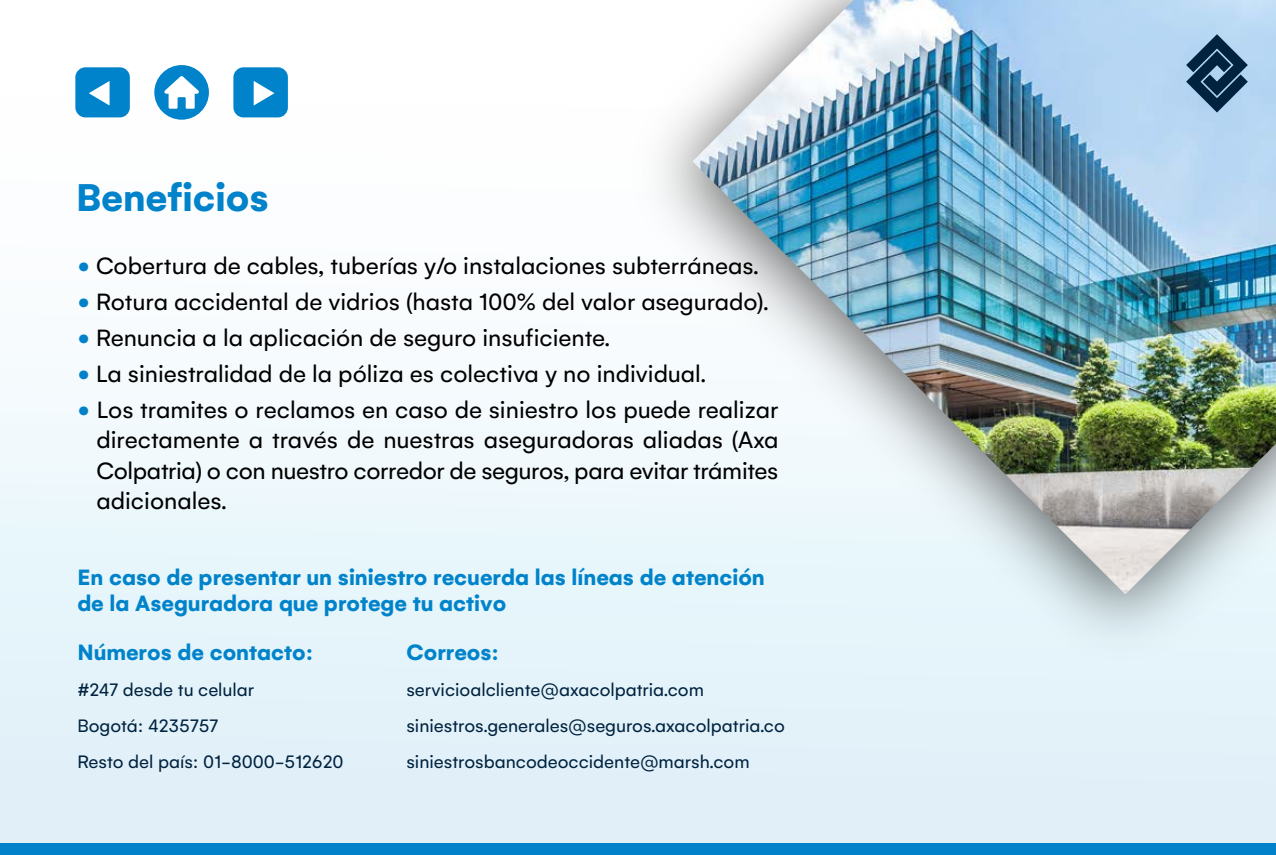
<style>
.page{position:relative;width:1276px;height:855px;background:#fff}
.page>*{position:absolute;margin:0;border:0;box-sizing:border-box;transform-origin:0 0}
.t1{font:700 41.85px "Gelion";color:#0083ca}
.t2{font:25.5px/30.2px "Gelion";color:#000;text-align:justify}
.t3{font:700 24px/25.5px "Gelion";color:#0083ca}
.t4{font:19.5px/36px "Gelion";color:#002340}
.s1{color:#0081c9}
</style>
<div class="page">
<div style="left:0;top:0;width:1276px;height:855px;background:linear-gradient(to bottom,#fff,#ddf0f8)"></div>
<img style="left:600px;top:0;width:676px;height:693px">
<img style="left:692px;top:0;width:584px;height:594px">
<svg style="left:1186px;top:34px;width:61px;height:78px"></svg>
<div style="left:0;top:843px;width:1276px;height:12px;background:#0081c9"></div>
<div style="left:154px;top:65px;width:55px;height:55px;background:#0083ca;border-radius:27px"></div>
<svg style="left:164px;top:76px;width:35px;height:33px"></svg>
<div style="left:75px;top:67px;width:55px;height:50px;background:#0083ca;border-radius:10px"></div>
<svg style="left:89px;top:81px;width:21px;height:24px"></svg>
<div style="left:233px;top:67px;width:55px;height:50px;background:#0083ca;border-radius:10px"></div>
<svg style="left:254px;top:81px;width:20px;height:24px"></svg>
<h1 class="t1" style="left:76px;top:171px;width:194px">Beneficios</h1>
<p class="t2" style="left:77px;top:250px;width:682px"><span class="s1">•</span> Cobertura de cables, tuberías y/o instalaciones subterráneas.</p>
<p class="t2" style="left:77px;top:286px;width:692px"><span class="s1">•</span> Rotura accidental de vidrios (hasta 100% del valor asegurado).</p>
<p class="t2" style="left:77px;top:322px;width:534px"><span class="s1">•</span> Renuncia a la aplicación de seguro insuficiente.</p>
<p class="t2" style="left:77px;top:358px;width:630px"><span class="s1">•</span> La siniestralidad de la póliza es colectiva y no individual.</p>
<p class="t2" style="left:96px;top:394px;width:683px;text-indent:-19px"><span class="s1">•</span> Los tramites o reclamos en caso de siniestro los puede realizar directamente a través de nuestras aseguradoras aliadas (Axa Colpatria) o con nuestro corredor de seguros, para evitar trámites adicionales.</p>
<p class="t3" style="left:77px;top:564px;width:689px">En caso de presentar un siniestro recuerda las líneas de atención de la Aseguradora que protege tu activo</p>
<p class="t3" style="left:77px;top:639px;width:237px">Números de contacto:</p>
<p class="t3" style="left:406px;top:639px;width:94px">Correos:</p>
<p class="t4" style="left:77px;top:671px;width:268px">#247 desde tu celular<br>Bogotá: 4235757<br>Resto del país: 01-8000-512620</p>
<p class="t4" style="left:406px;top:671px;width:380px">servicioalcliente@axacolpatria.com siniestros.generales@seguros.axacolpatria.co siniestrosbancodeoccidente@marsh.com</p>
</div>
